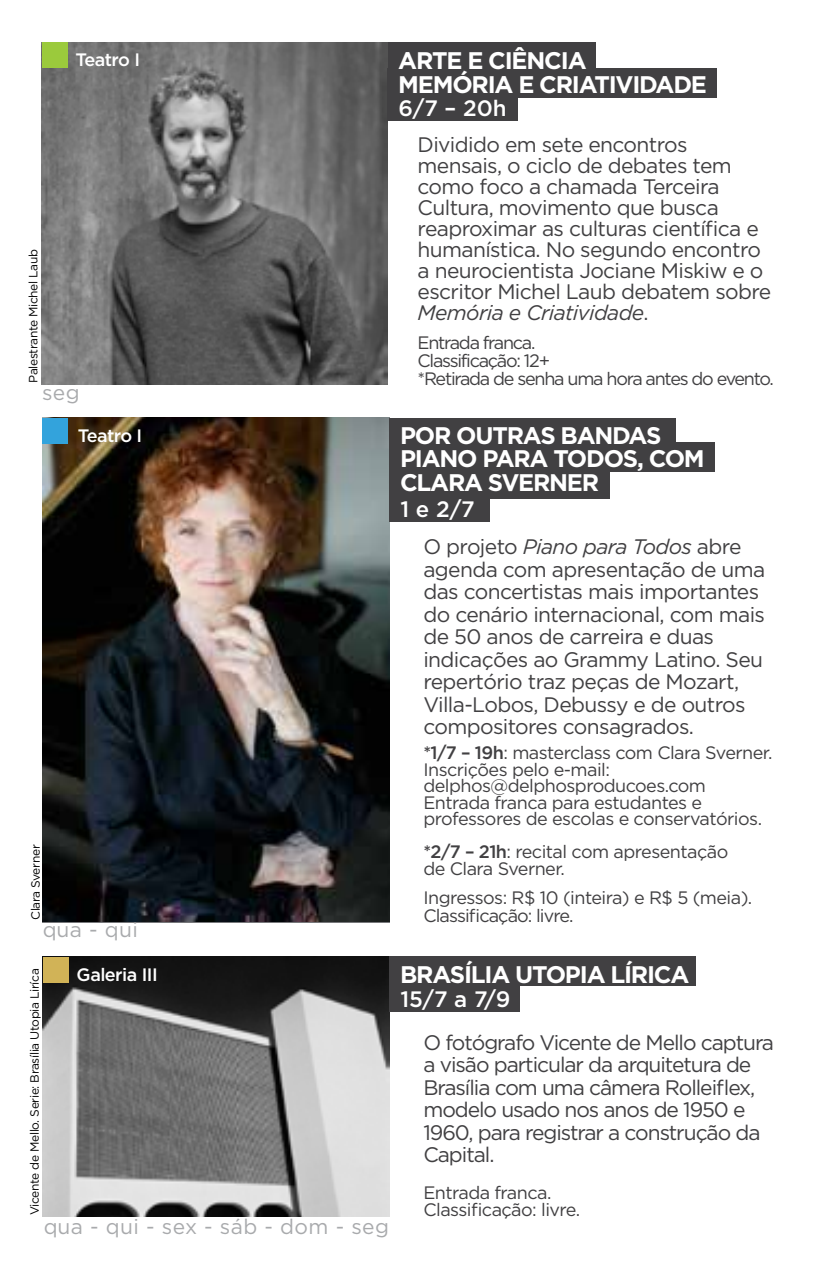
<style>
.page{position:relative;width:825px;height:1276px;background:#fff}
.page>*{position:absolute;margin:0;border:0;box-sizing:border-box;transform-origin:0 0}
.t1{font:700 24px/23.7px "Gotham";letter-spacing:-.05em;color:#fff}
.t2{font:500 22.2px "Gotham";color:#fff}
.t3{font:21px/22.5px "Gotham";letter-spacing:-.03em;color:#414042}
.t4{font:21px/22.5px "Gotham";letter-spacing:-.05em;color:#414042}
.t5{font:21px "Gotham";letter-spacing:.02em;color:#939598}
.t6{font:18px/16.5px "Gotham";letter-spacing:-.03em;color:#414042}
.t7{font:18px/18px "Gotham";letter-spacing:-.07em;color:#414042}
.t8{font:500 18px "Gotham";letter-spacing:-.03em;color:#fff}
.t9{font:12px "Gotham";letter-spacing:-.03em;color:#000}
.s1{font-style:italic}
.s2{font-weight:500}
</style>
<div class="page">
<img style="left:42px;top:418px;width:348px;height:504px">
<img style="left:42px;top:43px;width:346px;height:342px">
<svg style="left:42px;top:418px;width:25px;height:25px"></svg>
<svg style="left:42px;top:43px;width:25px;height:25px"></svg>
<div style="left:390px;top:418px;width:286px;height:29px;background:#414042"></div>
<div style="left:390px;top:443px;width:325px;height:29px;background:#414042"></div>
<div style="left:390px;top:469px;width:220px;height:29px;background:#414042"></div>
<div style="left:388px;top:43px;width:208px;height:29px;background:#414042"></div>
<div style="left:388px;top:69px;width:329px;height:29px;background:#414042"></div>
<div style="left:390px;top:495px;width:100px;height:26px;background:#414042"></div>
<div style="left:388px;top:95px;width:130px;height:26px;background:#414042"></div>
<img style="left:43px;top:956px;width:347px;height:260px">
<svg style="left:43px;top:956px;width:26px;height:26px"></svg>
<div style="left:390px;top:956px;width:306px;height:29px;background:#414042"></div>
<div style="left:390px;top:985px;width:130px;height:27px;background:#414042"></div>
<p class="t8" style="left:75px;top:50px;width:66px">Teatro I</p>
<p class="t9" style="left:27px;top:383px;width:135px;rotate:-90deg">Palestrante Michel Laub</p>
<p class="t5" style="left:42px;top:381px;width:39px">seg</p>
<p class="t8" style="left:78px;top:425px;width:66px">Teatro I</p>
<p class="t9" style="left:29px;top:920px;width:77px;rotate:-90deg">Clara Sverner</p>
<p class="t5" style="left:42px;top:918px;width:97px">qua - qui</p>
<p class="t9" style="left:28px;top:1215px;width:248px;rotate:-90deg">Vicente de Mello. Serie: Brasília Utopia Liríca</p>
<p class="t8" style="left:77px;top:964px;width:83px">Galeria III</p>
<p class="t5" style="left:43px;top:1214px;width:347px">qua - qui - sex - sáb - dom - seg</p>
<p class="t1" style="left:398px;top:48px;width:310px">ARTE E CIÊNCIA<br>MEMÓRIA E CRIATIVIDADE</p>
<p class="t2" style="left:399px;top:95px;width:110px">6/7 – 20h</p>
<p class="t3" style="left:418px;top:134px;width:355px;line-height:21px">Dividido em sete encontros mensais, o ciclo de debates tem como foco a chamada Terceira<br>Cultura, movimento que busca reaproximar as culturas científica e humanística. No segundo encontro a neurocientista Jociane Miskiw e o escritor Michel Laub debatem sobre<br><span class="s1">Memória e Criatividade</span>.</p>
<p class="t7" style="left:418px;top:333px;width:358px">Entrada franca.<br>Classificação: 12+<br>*Retirada de senha uma hora antes do evento.</p>
<p class="t1" style="left:400px;top:423px;width:306px">POR OUTRAS BANDAS<br>PIANO PARA TODOS, COM<br>CLARA SVERNER</p>
<p class="t2" style="left:400px;top:496px;width:76px">1 e 2/7</p>
<p class="t3" style="left:423px;top:535px;width:343px">O projeto <span class="s1">Piano para Todos</span> abre agenda com apresentação de uma das concertistas mais importantes do cenário internacional, com mais de 50 anos de carreira e duas indicações ao Grammy Latino. Seu repertório traz peças de Mozart,<br>Villa-Lobos, Debussy e de outros compositores consagrados.</p>
<p class="t6" style="left:423px;top:744px;width:351px"><span class="s2">*1/7 – 19h</span>: masterclass com Clara Sverner.<br>Inscrições pelo e-mail: delphos@delphosproducoes.com Entrada franca para estudantes e professores de escolas e conservatórios.</p>
<p class="t6" style="left:423px;top:843px;width:306px"><span class="s2">*2/7 – 21h</span>: recital com apresentação de Clara Sverner.</p>
<p class="t6" style="left:423px;top:888px;width:330px;line-height:18px">Ingressos: R$ 10 (inteira) e R$ 5 (meia).<br>Classificação: livre.</p>
<p class="t1" style="left:400px;top:962px;width:291px">BRASÍLIA UTOPIA LÍRICA</p>
<p class="t2" style="left:400px;top:986px;width:111px">15/7 a 7/9</p>
<p class="t4" style="left:423px;top:1030px;width:352px">O fotógrafo Vicente de Mello captura a visão particular da arquitetura de<br>Brasília com uma câmera Rolleiflex, modelo usado nos anos de 1950 e<br>1960, para registrar a construção da<br>Capital.</p>
<p class="t6" style="left:423px;top:1184px;width:158px">Entrada franca.<br>Classificação: livre.</p>
</div>
